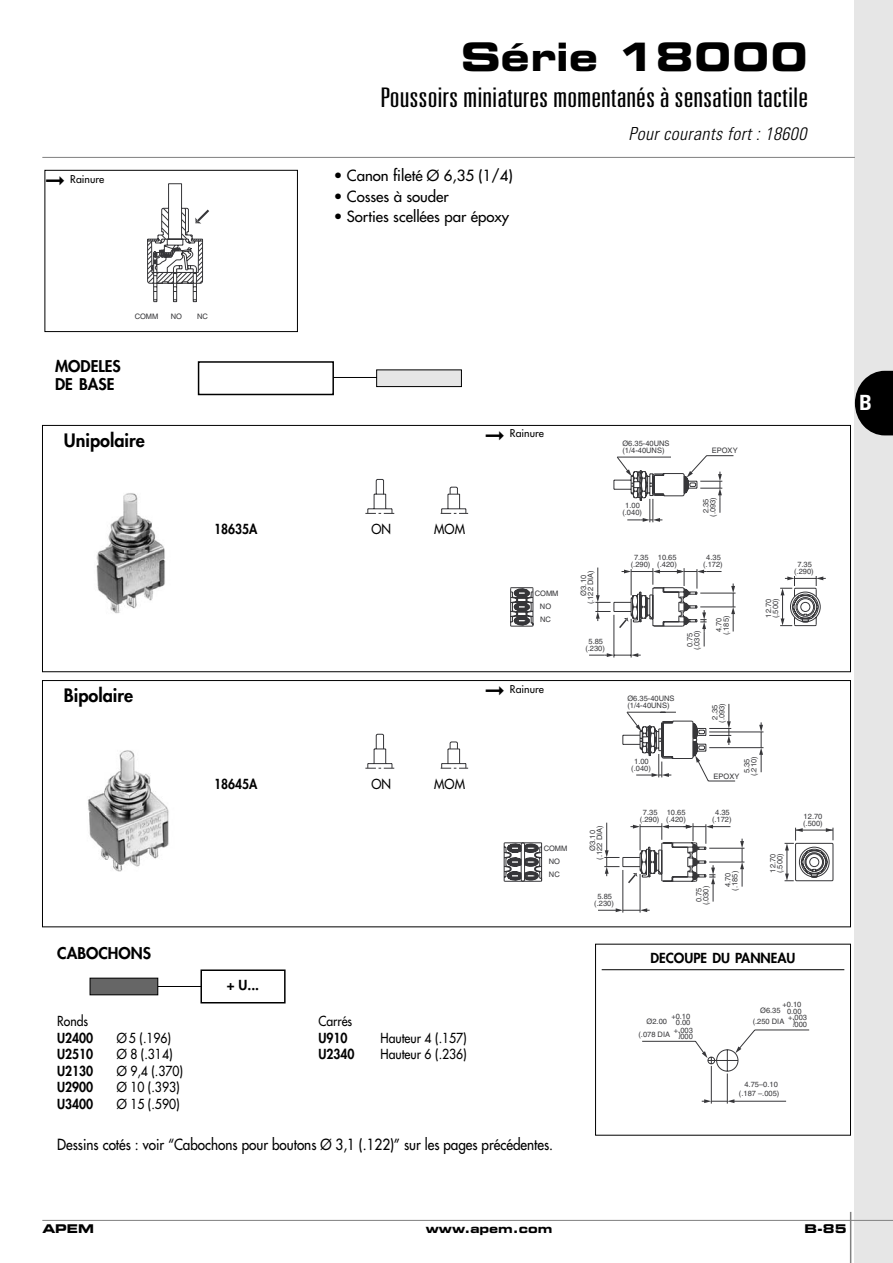
<style>
.page{position:relative;width:893px;height:1263px;background:#fff}
.page>*{position:absolute;margin:0;border:0;box-sizing:border-box;transform-origin:0 0}
.t1{font:700 expanded 39px "Square 721 BT";color:#000}
.t2{font:300 ultra-condensed 27px "Univers";color:#000;scale:1.3 1}
.t3{font:700 condensed 21px "Univers";color:#fff}
.t4{font:italic 300 condensed 18px "Univers";color:#000}
.t5{font:800 18px "Futura";color:#000}
.t6{font:800 15.75px/18px "Futura";color:#000}
.t7{font:15px "Futura";color:#000;scale:.9 1}
.t8{font:15px "Futura";color:#000}
.t9{font:13.5px "Futura";color:#000;scale:.9 1}
.t10{font:800 13.5px "Futura";color:#000;scale:.9 1}
.t11{font:800 13.5px "Futura";color:#000}
.t12{font:700 expanded 12px "Square 721 BT";color:#000}
.t13{font:10.5px "Futura";color:#000}
.t14{font:7.5px/6.1px "Helvetica";color:#363639;text-align:center}
.s1{font-weight:800}
</style>
<div class="page">
<div style="left:854px;top:0;width:38px;height:1263px;background:#e6e6e6"></div>
<hr style="left:42px;top:1220px;width:850px;height:1px;background:#808080">
<hr style="left:42px;top:157px;width:812px;height:1px;background:#808080">
<hr style="left:849px;top:1212px;width:2px;height:51px;background:#808080">
<svg style="left:854px;top:371px;width:38px;height:64px"></svg>
<svg style="left:147px;top:183px;width:62px;height:119px"></svg>
<div style="left:45px;top:170px;width:252px;height:162px;border:1px solid #000"></div>
<img style="left:96px;top:493px;width:70px;height:121px">
<img style="left:88px;top:750px;width:81px;height:122px">
<svg style="left:617px;top:455px;width:117px;height:15px"></svg>
<hr style="left:639px;top:874px;width:1px;height:39px;background:#363639">
<hr style="left:622px;top:870px;width:1px;height:43px;background:#363639">
<svg style="left:598px;top:908px;width:51px;height:4px"></svg>
<svg style="left:503px;top:827px;width:330px;height:75px"></svg>
<svg style="left:375px;top:478px;width:454px;height:400px"></svg>
<svg style="left:365px;top:486px;width:103px;height:283px"></svg>
<hr style="left:601px;top:969px;width:243px;height:1px;background:#000">
<svg style="left:642px;top:1029px;width:167px;height:75px"></svg>
<hr style="left:286px;top:377px;width:161px;height:1px;background:#000">
<div style="left:199px;top:363px;width:133px;height:31px;background:#fff"></div>
<div style="left:198px;top:361px;width:136px;height:34px;border:2px solid #000"></div>
<div style="left:377px;top:370px;width:84px;height:16px;background:#e6e6e6"></div>
<div style="left:376px;top:370px;width:85px;height:17px;border:1px solid #000"></div>
<hr style="left:156px;top:986px;width:100px;height:1px;background:#000">
<div style="left:90px;top:978px;width:68px;height:17px;background:#666"></div>
<div style="left:90px;top:978px;width:68px;height:17px;border:1px solid #000"></div>
<div style="left:202px;top:971px;width:82px;height:31px;background:#fff"></div>
<div style="left:200px;top:969px;width:85px;height:35px;border:2px solid #000"></div>
<h3 class="t13" style="left:45px;top:173px;width:60px">➞ Rainure</h3>
<h1 class="t1" style="left:460px;top:43px;width:349px">Série 18000</h1>
<h2 class="t2" style="left:380px;top:87px;width:331px">Poussoirs miniatures momentanés à sensation tactile</h2>
<h3 class="t4" style="left:628px;top:127px;width:183px">Pour courants fort : 18600</h3>
<h3 class="t8" style="left:334px;top:168px;width:180px"><span class="s1">•</span> Canon fileté Ø 6,35 (1/4)</h3>
<h3 class="t8" style="left:334px;top:189px;width:117px">• Cosses à souder</h3>
<h3 class="t8" style="left:334px;top:209px;width:177px">• Sorties scellées par époxy</h3>
<p class="t14" style="left:135px;top:314px;width:25px">COMM</p>
<p class="t14" style="left:171px;top:314px;width:13px">NO</p>
<p class="t14" style="left:197px;top:314px;width:12px">NC</p>
<h3 class="t6" style="left:55px;top:359px;width:67px">MODELES<br>DE BASE</h3>
<h3 class="t5" style="left:64px;top:432px;width:82px">Unipolaire</h3>
<h3 class="t13" style="left:485px;top:428px;width:60px">➞ Rainure</h3>
<p class="t14" style="left:622px;top:441px;width:49px">Ø6.35-40UNS</p>
<p class="t14" style="left:622px;top:448px;width:44px">(1/4-40UNS)</p>
<p class="t14" style="left:711px;top:448px;width:27px">EPOXY</p>
<h3 class="t5" style="left:64px;top:687px;width:71px">Bipolaire</h3>
<h3 class="t10" style="left:214px;top:523px;width:50px">18635A</h3>
<h3 class="t9" style="left:371px;top:523px;width:23px">ON</h3>
<h3 class="t9" style="left:434px;top:523px;width:36px">MOM</h3>
<h3 class="t10" style="left:214px;top:778px;width:50px">18645A</h3>
<h3 class="t9" style="left:371px;top:778px;width:23px">ON</h3>
<h3 class="t9" style="left:434px;top:778px;width:36px">MOM</h3>
<p class="t14" style="left:535px;top:591px;width:25px">COMM</p>
<p class="t14" style="left:540px;top:617px;width:12px">NC</p>
<p class="t14" style="left:540px;top:604px;width:13px">NO</p>
<h3 class="t13" style="left:485px;top:683px;width:60px">➞ Rainure</h3>
<p class="t14" style="left:588px;top:604px;width:36px;rotate:-90deg">(.122 DIA)</p>
<p class="t14" style="left:581px;top:596px;width:22px;rotate:-90deg">Ø3.10</p>
<p class="t14" style="left:588px;top:639px;width:16px">5.85</p>
<p class="t14" style="left:585px;top:646px;width:21px">(.230)</p>
<p class="t14" style="left:625px;top:503px;width:16px">1.00</p>
<p class="t14" style="left:622px;top:510px;width:21px">(.040)</p>
<p class="t14" style="left:630px;top:555px;width:21px;line-height:7.1px">7.35 (.290)</p>
<p class="t14" style="left:657px;top:555px;width:21px;line-height:7.1px;text-align:left">10.65 (.420)</p>
<p class="t14" style="left:710px;top:517px;width:21px;rotate:-90deg">(.093)</p>
<p class="t14" style="left:706px;top:555px;width:16px">4.35</p>
<p class="t14" style="left:703px;top:513px;width:16px;rotate:-90deg">2.35</p>
<p class="t14" style="left:703px;top:562px;width:21px">(.172)</p>
<p class="t14" style="left:687px;top:650px;width:21px;line-height:7.1px;rotate:-90deg">0.75 (.030)</p>
<p class="t14" style="left:723px;top:635px;width:21px;rotate:-90deg">(.185)</p>
<p class="t14" style="left:716px;top:632px;width:16px;rotate:-90deg">4.70</p>
<p class="t14" style="left:627px;top:696px;width:49px">Ø6.35-40UNS</p>
<p class="t14" style="left:627px;top:703px;width:44px">(1/4-40UNS)</p>
<p class="t14" style="left:719px;top:723px;width:21px;rotate:-90deg">(.093)</p>
<p class="t14" style="left:712px;top:720px;width:16px;rotate:-90deg">2.35</p>
<p class="t14" style="left:773px;top:618px;width:21px;rotate:-90deg">(.500)</p>
<p class="t14" style="left:766px;top:618px;width:20px;rotate:-90deg">12.70</p>
<p class="t14" style="left:797px;top:562px;width:16px">7.35</p>
<p class="t14" style="left:794px;top:569px;width:21px">(.290)</p>
<p class="t14" style="left:543px;top:843px;width:25px;line-height:12.5px">COMM<br>NO</p>
<p class="t14" style="left:549px;top:872px;width:12px">NC</p>
<p class="t14" style="left:597px;top:860px;width:36px;rotate:-90deg">(.122 DIA)</p>
<p class="t14" style="left:590px;top:851px;width:22px;rotate:-90deg">Ø3.10</p>
<p class="t14" style="left:597px;top:894px;width:16px">5.85</p>
<p class="t14" style="left:594px;top:901px;width:21px">(.230)</p>
<p class="t14" style="left:634px;top:759px;width:16px">1.00</p>
<p class="t14" style="left:751px;top:776px;width:21px;rotate:-90deg">(.210)</p>
<p class="t14" style="left:744px;top:773px;width:16px;rotate:-90deg">5.35</p>
<p class="t14" style="left:631px;top:766px;width:21px">(.040)</p>
<p class="t14" style="left:713px;top:774px;width:27px">EPOXY</p>
<p class="t14" style="left:643px;top:810px;width:44px">7.35 10.65</p>
<p class="t14" style="left:715px;top:810px;width:16px">4.35</p>
<p class="t14" style="left:639px;top:817px;width:48px">(.290) (.420)</p>
<p class="t14" style="left:712px;top:817px;width:21px">(.172)</p>
<p class="t14" style="left:703px;top:905px;width:21px;rotate:-90deg">(.030)</p>
<p class="t14" style="left:696px;top:902px;width:16px;rotate:-90deg">0.75</p>
<p class="t14" style="left:732px;top:891px;width:21px;rotate:-90deg">(.185)</p>
<p class="t14" style="left:725px;top:887px;width:16px;rotate:-90deg">4.70</p>
<p class="t14" style="left:777px;top:873px;width:21px;rotate:-90deg">(.500)</p>
<p class="t14" style="left:770px;top:873px;width:20px;rotate:-90deg">12.70</p>
<p class="t14" style="left:803px;top:814px;width:20px">12.70</p>
<p class="t14" style="left:803px;top:821px;width:21px">(.500)</p>
<h3 class="t6" style="left:57px;top:945px;width:95px">CABOCHONS</h3>
<h3 class="t11" style="left:227px;top:978px;width:34px">+ U...</h3>
<h3 class="t9" style="left:57px;top:1015px;width:36px">Ronds</h3>
<h3 class="t9" style="left:318px;top:1015px;width:39px">Carrés</h3>
<h3 class="t10" style="left:57px;top:1032px;width:42px">U2400</h3>
<h3 class="t9" style="left:117px;top:1031px;width:62px">Ø 5 (.196)</h3>
<h3 class="t10" style="left:318px;top:1032px;width:34px">U910</h3>
<h3 class="t9" style="left:380px;top:1031px;width:97px">Hauteur 4 (.157)</h3>
<h3 class="t10" style="left:57px;top:1048px;width:42px">U2510</h3>
<h3 class="t9" style="left:117px;top:1048px;width:63px">Ø 8 (.314)</h3>
<h3 class="t10" style="left:318px;top:1048px;width:42px">U2340</h3>
<h3 class="t9" style="left:380px;top:1048px;width:97px">Hauteur 6 (.236)</h3>
<h3 class="t10" style="left:57px;top:1065px;width:42px">U2130</h3>
<h3 class="t9" style="left:117px;top:1064px;width:75px">Ø 9,4 (.370)</h3>
<h3 class="t10" style="left:57px;top:1081px;width:42px">U2900</h3>
<h3 class="t9" style="left:117px;top:1081px;width:71px">Ø 10 (.393)</h3>
<h3 class="t10" style="left:57px;top:1098px;width:42px">U3400</h3>
<h3 class="t9" style="left:117px;top:1097px;width:71px">Ø 15 (.590)</h3>
<h3 class="t7" style="left:57px;top:1137px;width:552px">Dessins cotés : voir “Cabochons pour boutons Ø 3,1 (.122)” sur les pages précédentes.</h3>
<h3 class="t11" style="left:650px;top:952px;width:146px">DECOUPE DU PANNEAU</h3>
<p class="t14" style="left:760px;top:1008px;width:22px">Ø6.35</p>
<p class="t14" style="left:782px;top:1002px;width:21px;text-align:right">+0.10<br>0.00</p>
<p class="t14" style="left:671px;top:1014px;width:21px;text-align:right">+0.10<br>0.00</p>
<p class="t14" style="left:788px;top:1015px;width:21px">+.003 .000</p>
<p class="t14" style="left:674px;top:1028px;width:21px">+.003 .000</p>
<p class="t14" style="left:646px;top:1019px;width:22px">Ø2.00</p>
<p class="t14" style="left:752px;top:1019px;width:44px">(.250 DIA )</p>
<p class="t14" style="left:638px;top:1032px;width:44px">(.078 DIA )</p>
<p class="t14" style="left:744px;top:1082px;width:35px">4.75–0.10</p>
<p class="t14" style="left:739px;top:1091px;width:42px">(.187 –.005)</p>
<h3 class="t3" style="left:859px;top:395px;width:14px">B</h3>
<h3 class="t12" style="left:42px;top:1225px;width:53px">APEM</h3>
<h3 class="t12" style="left:425px;top:1225px;width:128px">www.apem.com</h3>
<h3 class="t12" style="left:804px;top:1225px;width:43px">B-85</h3>
</div>
